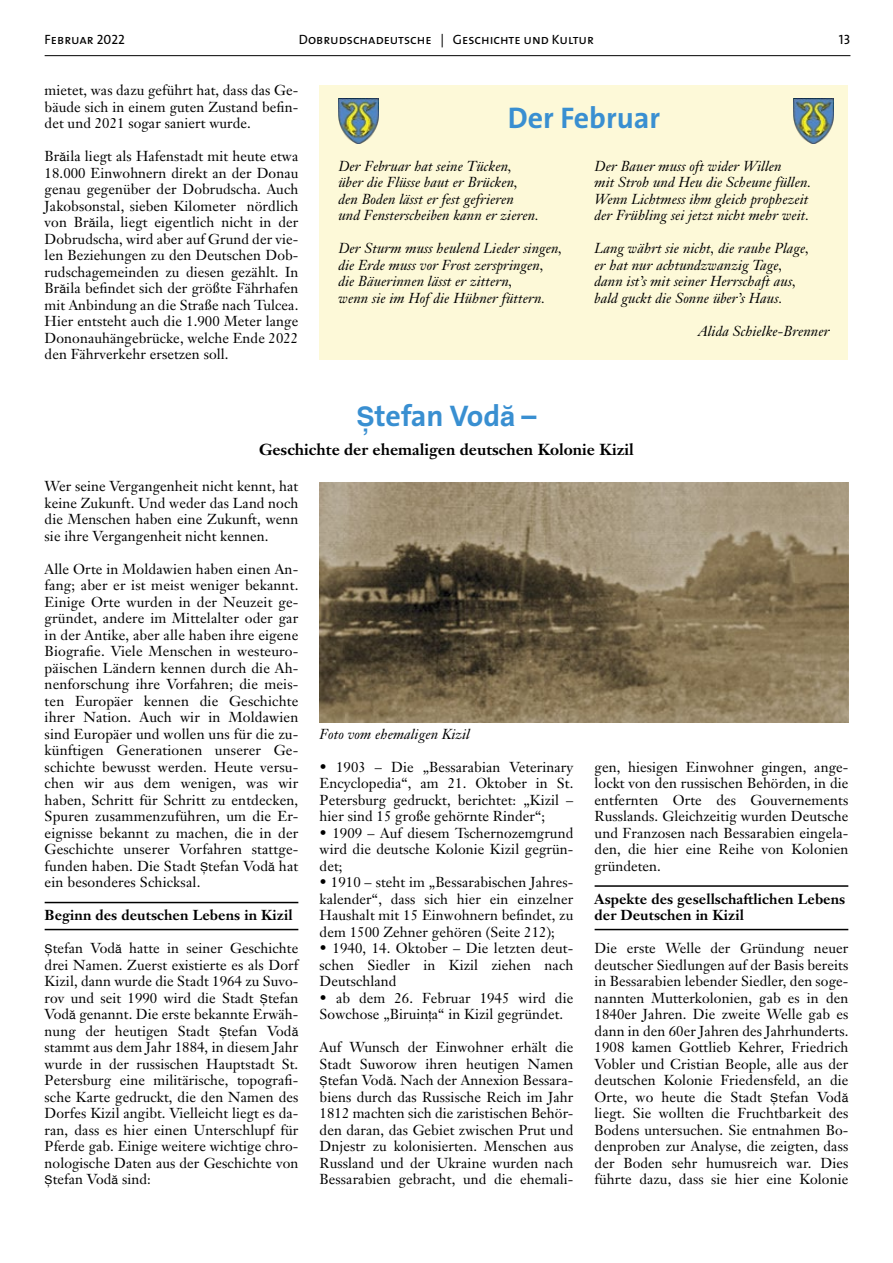
<style>
.page{position:relative;width:893px;height:1263px;background:#fff}
.page>*{position:absolute;margin:0;border:0;box-sizing:border-box;transform-origin:0 0}
.t1{font:700 30px "The Sans";color:#398fd1}
.t2{font:700 15.75px "Janson Text";color:#000}
.t3{font:14.25px/16.5px "Janson Text";letter-spacing:.005em;color:#000;text-align:justify}
.t4{font:italic 14.25px/16.5px "Janson Text";letter-spacing:.005em;color:#000}
.t5{font:700 14.25px/16.5px "Janson Text";letter-spacing:.005em;color:#000}
.t6{font:13.5px "The Sans Caps";color:#000}
.s1{font-family:"Helvetica";font-size:12px}
.s2{font-family:"Helvetica";font-size:27px}
</style>
<div class="page">
<hr style="left:45px;top:55px;width:805px;height:1px;background:#000">
<div style="left:320px;top:85px;width:528px;height:274px;background:#fdf9d8"></div>
<hr style="left:45px;top:902px;width:253px;height:1px;background:#000">
<hr style="left:45px;top:929px;width:253px;height:1px;background:#000">
<hr style="left:595px;top:885px;width:253px;height:2px;background:#000">
<hr style="left:595px;top:929px;width:253px;height:1px;background:#000">
<img style="left:338px;top:98px;width:40px;height:46px">
<img style="left:794px;top:98px;width:40px;height:46px">
<img style="left:320px;top:483px;width:528px;height:239px">
<p class="t6" style="left:45px;top:28px;width:82px">Februar 2022</p>
<p class="t6" style="left:299px;top:28px;width:297px">Dobrudschadeutsche | Geschichte und Kultur</p>
<p class="t6" style="left:839px;top:28px;width:13px">13</p>
<p class="t3" style="left:45px;top:82px;width:255px">mietet, was dazu geführt hat, dass das Ge&shy;bäude sich in einem guten Zustand befin&shy;det und 2021 sogar saniert wurde.</p>
<p class="t3" style="left:45px;top:148px;width:255px">Br<span class="s1">ă</span>ila liegt als Hafenstadt mit heute etwa 18.000 Einwohnern direkt an der Donau genau gegenüber der Dobrudscha. Auch Jakobsonstal, sieben Kilometer nördlich von Br<span class="s1">ă</span>ila, liegt eigentlich nicht in der Dobrudscha, wird aber auf Grund der vie&shy;len Beziehungen zu den Deutschen Dob&shy;rudschagemeinden zu diesen gezählt. In Br<span class="s1">ă</span>ila befindet sich der größte Fährhafen mit Anbindung an die Straße nach Tulcea.<br>Hier entsteht auch die 1.900 Meter lange Dononauhängebrücke, welche Ende 2022 den Fährverkehr ersetzen soll.</p>
<p class="t4" style="left:338px;top:157px;width:202px">Der Februar hat seine Tücken, über die Flüsse baut er Brücken, den Boden lässt er fest gefrieren und Fensterscheiben kann er zieren.</p>
<h1 class="t1" style="left:508px;top:93px;width:154px">Der Februar</h1>
<p class="t4" style="left:595px;top:157px;width:218px">Der Bauer muss oft wider Willen<br>mit Stroh und Heu die Scheune füllen.<br>Wenn Lichtmess ihm gleich prophezeit der Frühling sei jetzt nicht mehr weit.</p>
<p class="t4" style="left:595px;top:240px;width:216px">Lang währt sie nicht, die rauhe Plage, er hat nur achtundzwanzig Tage, dann ist’s mit seiner Herrschaft aus, bald guckt die Sonne über’s Haus.</p>
<p class="t4" style="left:698px;top:322px;width:133px">Alida Schielke-Brenner</p>
<p class="t4" style="left:338px;top:240px;width:225px">Der Sturm muss heulend Lieder singen, die Erde muss vor Frost zerspringen, die Bäuerinnen lässt er zittern,<br>wenn sie im Hof die Hühner füttern.</p>
<h1 class="t1" style="left:356px;top:390px;width:182px"><span class="s2">Ș</span>tefan Vod<span class="s2">ă</span> –</h1>
<p class="t2" style="left:259px;top:440px;width:376px">Geschichte der ehemaligen deutschen Kolonie Kizil</p>
<p class="t3" style="left:45px;top:478px;width:255px">Wer seine Vergangenheit nicht kennt, hat keine Zukunft. Und weder das Land noch die Menschen haben eine Zukunft, wenn sie ihre Vergangenheit nicht kennen.</p>
<p class="t3" style="left:45px;top:560px;width:255px">Alle Orte in Moldawien haben einen An&shy;fang; aber er ist meist weniger bekannt.<br>Einige Orte wurden in der Neuzeit ge&shy;gründet, andere im Mittelalter oder gar in der Antike, aber alle haben ihre eigene Biografie. Viele Menschen in westeuro&shy;päischen Ländern kennen durch die Ah&shy;nenforschung ihre Vorfahren; die meis&shy;ten Europäer kennen die Geschichte ihrer Nation. Auch wir in Moldawien sind Europäer und wollen uns für die zu&shy;künftigen Generationen unserer Ge&shy;schichte bewusst werden. Heute versu&shy;chen wir aus dem wenigen, was wir haben, Schritt für Schritt zu entdecken, Spuren zusammenzuführen, um die Er&shy;eignisse bekannt zu machen, die in der Geschichte unserer Vorfahren stattge&shy;funden haben. Die Stadt <span class="s1">Ș</span>tefan Vod<span class="s1">ă</span> hat ein besonderes Schicksal.</p>
<p class="t5" style="left:45px;top:907px;width:249px">Beginn des deutschen Lebens in Kizil</p>
<p class="t3" style="left:45px;top:940px;width:255px"><span class="s1">Ș</span>tefan Vod<span class="s1">ă</span> hatte in seiner Geschichte drei Namen. Zuerst existierte es als Dorf Kizil, dann wurde die Stadt 1964 zu Suvo&shy;rov und seit 1990 wird die Stadt <span class="s1">Ș</span>tefan Vod<span class="s1">ă</span> genannt. Die erste bekannte Erwäh&shy;nung der heutigen Stadt <span class="s1">Ș</span>tefan Vod<span class="s1">ă </span>stammt aus dem Jahr 1884, in diesem Jahr wurde in der russischen Hauptstadt St.<br>Petersburg eine militärische, topografi&shy;sche Karte gedruckt, die den Namen des Dorfes Kizil angibt. Vielleicht liegt es da&shy;ran, dass es hier einen Unterschlupf für Pferde gab. Einige weitere wichtige chro&shy;nologische Daten aus der Geschichte von <span class="s1">Ș</span>tefan Vod<span class="s1">ă</span> sind:</p>
<p class="t4" style="left:320px;top:726px;width:152px">Foto vom ehemaligen Kizil</p>
<p class="t3" style="left:320px;top:758px;width:255px">• 1903 – Die „Bessarabian Veterinary Encyclopedia“, am 21. Oktober in St.<br>Petersburg gedruckt, berichtet: „Kizil – hier sind 15 große gehörnte Rinder“;</p>
<p class="t3" style="left:320px;top:824px;width:255px">• 1909 – Auf diesem Tschernozemgrund wird die deutsche Kolonie Kizil gegrün&shy;det;</p>
<p class="t3" style="left:320px;top:874px;width:255px">• 1910 – steht im „Bessarabischen Jahres&shy;kalender“, dass sich hier ein einzelner Haushalt mit 15 Einwohnern befindet, zu dem 1500 Zehner gehören (Seite 212);</p>
<p class="t3" style="left:320px;top:940px;width:255px">• 1940, 14. Oktober – Die letzten deut&shy;schen Siedler in Kizil ziehen nach Deutschland</p>
<p class="t3" style="left:320px;top:989px;width:255px">• ab dem 26. Februar 1945 wird die<br>Sowchose „Biruin<span class="s1">ț</span>a“ in Kizil gegründet.</p>
<p class="t3" style="left:320px;top:1039px;width:255px">Auf Wunsch der Einwohner erhält die Stadt Suworow ihren heutigen Namen <span class="s1">Ș</span>tefan Vod<span class="s1">ă</span>. Nach der Annexion Bessara&shy;biens durch das Russische Reich im Jahr 1812 machten sich die zaristischen Behör&shy;den daran, das Gebiet zwischen Prut und Dnjestr zu kolonisierten. Menschen aus Russland und der Ukraine wurden nach Bessarabien gebracht, und die ehemali-</p>
<p class="t3" style="left:595px;top:758px;width:255px">gen, hiesigen Einwohner gingen, ange&shy;lockt von den russischen Behörden, in die entfernten Orte des Gouvernements Russlands. Gleichzeitig wurden Deutsche und Franzosen nach Bessarabien eingela&shy;den, die hier eine Reihe von Kolonien gründeten.</p>
<p class="t5" style="left:595px;top:890px;width:252px">Aspekte des gesellschaftlichen Lebens der Deutschen in Kizil</p>
<p class="t3" style="left:595px;top:940px;width:255px">Die erste Welle der Gründung neuer deutscher Siedlungen auf der Basis bereits in Bessarabien lebender Siedler, den soge&shy;nannten Mutterkolonien, gab es in den 1840er Jahren. Die zweite Welle gab es dann in den 60er Jahren des Jahrhunderts.<br>1908 kamen Gottlieb Kehrer, Friedrich Vobler und Cristian Beople, alle aus der deutschen Kolonie Friedensfeld, an die Orte, wo heute die Stadt <span class="s1">Ș</span>tefan Vod<span class="s1">ă </span>liegt. Sie wollten die Fruchtbarkeit des Bodens untersuchen. Sie entnahmen Bo&shy;denproben zur Analyse, die zeigten, dass der Boden sehr humusreich war. Dies führte dazu, dass sie hier eine Kolonie</p>
</div>
